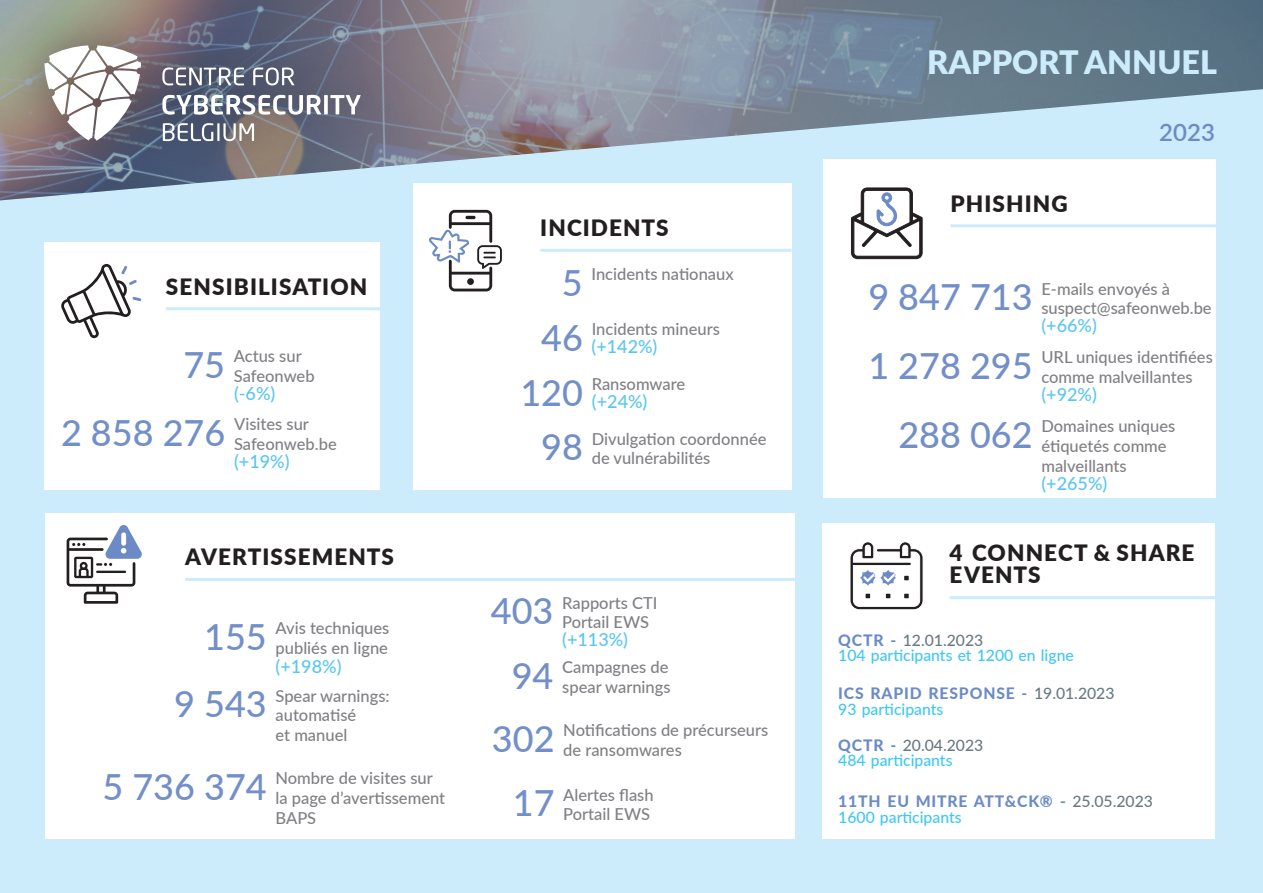
<style>
.page{position:relative;width:1263px;height:893px;background:#ccecfb}
.page>*{position:absolute;margin:0;border:0;box-sizing:border-box;transform-origin:0 0}
.t1{font:500 36px "Lato";color:#728fc9}
.t2{font:900 32.25px "Lato";color:#cdecfb}
.year{font:600 24px "Lato";color:#6c8bc6}
.T{font:900 22.5px/22.5px "Lato";letter-spacing:.05em;color:#231f20}
.t3{font:500 18px "Lato";color:#59c6f1}
.t4{font:500 16.5px/19.8px "Lato";color:#817f84}
.b{font:800 15.75px/15.8px "Lato";letter-spacing:.055em;color:#6c8bc6}
.b-2{font:500 15.75px "Lato";color:#40c7f4}
.b-3{font:500 15.75px "Lato";color:#697a82}
.s1{font-weight:800;color:#6c8bc6}
.s2{font-weight:500;color:#697a82}
.s3{font-weight:500;color:#40c7f4}
</style>
<div class="page">
<img style="left:0;top:0;width:1263px;height:201px">
<div style="left:0;top:0;width:402px;height:187px;background:#231f20;opacity:.5"></div>
<svg style="left:44px;top:45px;width:97px;height:96px;background:#c6c1c2"></svg>
<svg style="left:162px;top:95px;width:159px;height:20px;background:#a0a4b0"></svg>
<svg style="left:324px;top:95px;width:4px;height:19px"></svg>
<svg style="left:330px;top:95px;width:31px;height:19px"></svg>
<svg style="left:162px;top:67px;width:82px;height:18px"></svg>
<svg style="left:253px;top:67px;width:41px;height:18px"></svg>
<svg style="left:163px;top:123px;width:50px;height:18px"></svg>
<hr style="left:217px;top:123px;width:3px;height:18px;background:#fff">
<svg style="left:223px;top:123px;width:31px;height:18px"></svg>
<div style="left:44px;top:242px;width:335px;height:248px;background:#fff"></div>
<hr style="left:166px;top:307px;width:214px;height:3px;background:#ccecfb">
<svg style="left:61px;top:263px;width:81px;height:76px"></svg>
<div style="left:413px;top:184px;width:378px;height:306px;background:#fff"></div>
<hr style="left:540px;top:249px;width:251px;height:3px;background:#ccecfb">
<svg style="left:429px;top:209px;width:73px;height:83px"></svg>
<div style="left:824px;top:159px;width:392px;height:339px;background:#fff"></div>
<hr style="left:951px;top:224px;width:266px;height:3px;background:#ccecfb">
<svg style="left:851px;top:187px;width:72px;height:73px"></svg>
<div style="left:45px;top:513px;width:750px;height:326px;background:#fff"></div>
<hr style="left:185px;top:578px;width:610px;height:3px;background:#ccecfb">
<svg style="left:66px;top:525px;width:76px;height:79px"></svg>
<div style="left:823px;top:523px;width:392px;height:315px;background:#fff"></div>
<hr style="left:949px;top:596px;width:267px;height:3px;background:#ccecfb">
<svg style="left:850px;top:541px;width:73px;height:69px"></svg>
<p class="t2" style="left:927px;top:38px;width:291px">RAPPORT ANNUEL</p>
<p class="T" style="left:166px;top:274px;width:203px">SENSIBILISATION</p>
<p class="t1" style="left:183px;top:339px;width:43px">75</p>
<p class="t4" style="left:234px;top:346px;width:69px">Actus sur</p>
<p class="t4" style="left:234px;top:366px;width:82px">Safeonweb</p>
<p class="t3" style="left:234px;top:381px;width:43px">(-6%)</p>
<p class="t1" style="left:61px;top:407px;width:166px">2 858 276</p>
<p class="t4" style="left:234px;top:414px;width:76px">Visites sur</p>
<p class="t4" style="left:234px;top:433px;width:104px">Safeonweb.be</p>
<p class="t3" style="left:234px;top:448px;width:57px">(+19%)</p>
<p class="T" style="left:540px;top:216px;width:130px">INCIDENTS</p>
<p class="t1" style="left:562px;top:257px;width:22px">5</p>
<p class="t4" style="left:591px;top:264px;width:144px">Incidents nationaux</p>
<p class="t1" style="left:541px;top:312px;width:43px">46</p>
<p class="t4" style="left:592px;top:319px;width:130px">Incidents mineurs</p>
<p class="t3" style="left:591px;top:334px;width:67px">(+142%)</p>
<p class="t1" style="left:520px;top:367px;width:64px">120</p>
<p class="t4" style="left:592px;top:373px;width:95px">Ransomware</p>
<p class="t3" style="left:592px;top:388px;width:57px">(+24%)</p>
<p class="t1" style="left:541px;top:421px;width:43px">98</p>
<p class="t4" style="left:592px;top:428px;width:176px">Divulgation coordonnée de vulnérabilités</p>
<p class="T" style="left:951px;top:191px;width:119px">PHISHING</p>
<p class="year" style="left:1159px;top:115px;width:57px">2023</p>
<p class="t1" style="left:868px;top:271px;width:166px">9 847 713</p>
<p class="t4" style="left:1041px;top:278px;width:130px">E-mails envoyés à</p>
<p class="t4" style="left:1041px;top:298px;width:172px">suspect@safeonweb.be</p>
<p class="t3" style="left:1041px;top:313px;width:57px">(+66%)</p>
<p class="t1" style="left:868px;top:340px;width:166px">1 278 295</p>
<p class="t4" style="left:1041px;top:347px;width:173px">URL uniques identifiées comme malveillantes</p>
<p class="t3" style="left:1041px;top:382px;width:57px">(+92%)</p>
<p class="t1" style="left:898px;top:409px;width:136px">288 062</p>
<p class="t4" style="left:1041px;top:415px;width:135px">Domaines uniques</p>
<p class="t4" style="left:1041px;top:435px;width:127px">étiquetés comme malveillants</p>
<p class="t3" style="left:1041px;top:470px;width:67px">(+265%)</p>
<p class="T" style="left:185px;top:545px;width:210px">AVERTISSEMENTS</p>
<p class="T" style="left:949px;top:540px;width:246px">4 CONNECT &amp; SHARE<br>EVENTS</p>
<p class="t1" style="left:204px;top:611px;width:64px">155</p>
<p class="t4" style="left:276px;top:617px;width:115px">Avis techniques</p>
<p class="t4" style="left:276px;top:637px;width:114px">publiés en ligne</p>
<p class="t3" style="left:276px;top:653px;width:67px">(+198%)</p>
<p class="t1" style="left:174px;top:678px;width:94px">9 543</p>
<p class="t4" style="left:276px;top:685px;width:116px">Spear warnings: automatisé</p>
<p class="t4" style="left:276px;top:725px;width:73px">et manuel</p>
<p class="t1" style="left:102px;top:761px;width:166px">5 736 374</p>
<p class="t4" style="left:276px;top:767px;width:171px">Nombre de visites sur la page d’avertissement<br>BAPS</p>
<p class="t1" style="left:491px;top:585px;width:64px">403</p>
<p class="t4" style="left:562px;top:592px;width:97px">Rapports CTI<br>Portail EWS</p>
<p class="t3" style="left:562px;top:627px;width:67px">(+113%)</p>
<p class="t1" style="left:512px;top:650px;width:43px">94</p>
<p class="t4" style="left:562px;top:656px;width:110px">Campagnes de spear warnings</p>
<p class="t1" style="left:492px;top:713px;width:64px">302</p>
<p class="t4" style="left:563px;top:719px;width:207px">Notifications de précurseurs de ransomwares</p>
<p class="t1" style="left:513px;top:777px;width:43px">17</p>
<p class="t4" style="left:563px;top:784px;width:92px">Alertes flash<br>Portail EWS</p>
<p class="b-3" style="left:838px;top:628px;width:147px"><span class="s1">QCTR -</span> 12.01.2023</p>
<p class="b-2" style="left:838px;top:644px;width:237px">104 participants et 1200 en ligne</p>
<p class="b" style="left:838px;top:685px;width:278px">ICS RAPID RESPONSE - <span class="s2">19.01.2023<br></span><span class="s3">93 participants</span></p>
<p class="b-3" style="left:838px;top:733px;width:147px"><span class="s1">QCTR -</span> 20.04.2023</p>
<p class="b-2" style="left:838px;top:749px;width:116px">484 participants</p>
<p class="b" style="left:838px;top:792px;width:316px">11TH EU MITRE ATT&amp;CK® - <span class="s2">25.05.2023</span></p>
<p class="b-2" style="left:838px;top:805px;width:125px">1600 participants</p>
</div>
